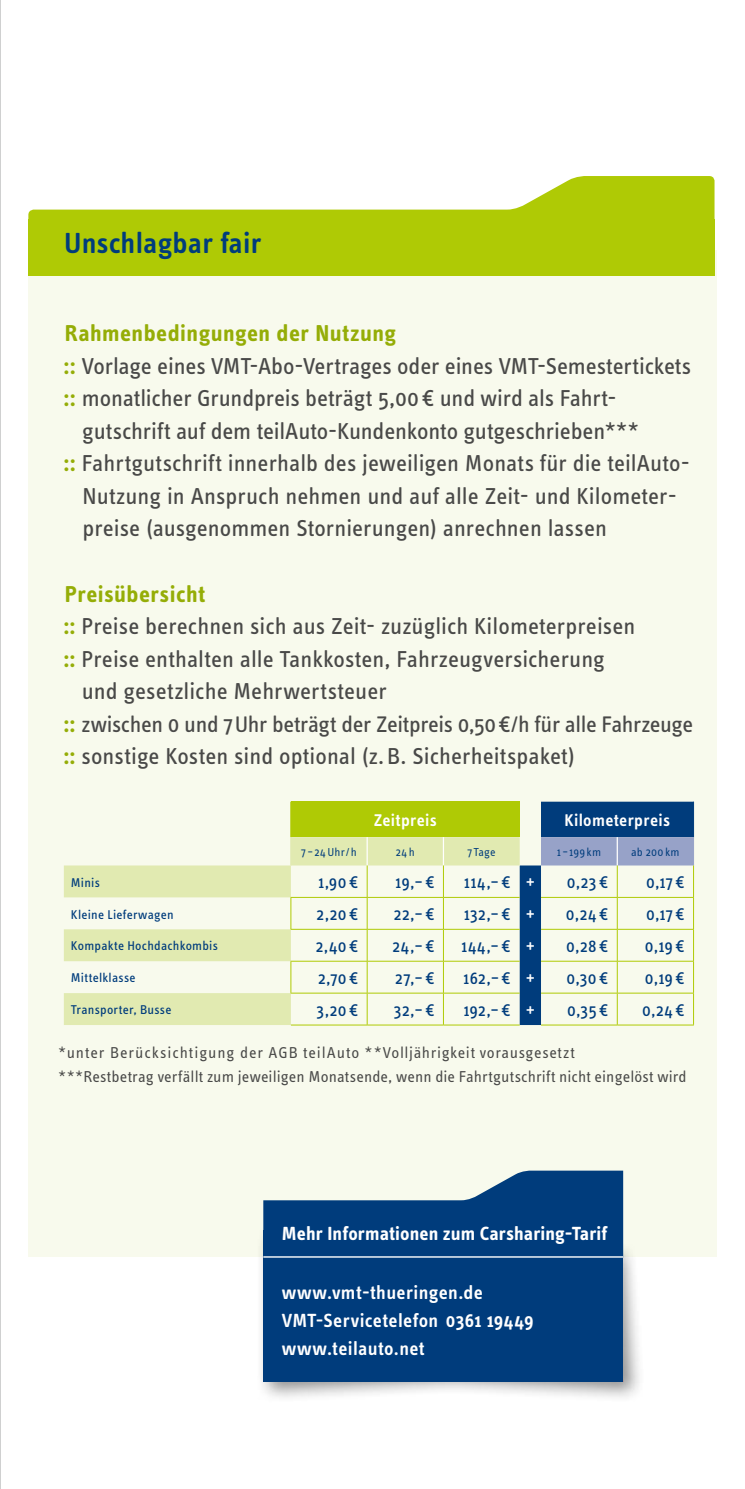
<style>
.page{position:relative;width:745px;height:1489px;background:#fff}
.page>*{position:absolute;margin:0;border:0;box-sizing:border-box;transform-origin:0 0}
.t1{font:600 30px "Info OT Text";letter-spacing:.005em;color:#003c7c}
.t2{font:23.75px "Info OT Text";color:#494948}
.t3{font:700 23.75px "Info OT Text";letter-spacing:.02em;color:#95ad07}
.t4{font:23.25px "Info OT Text";letter-spacing:-.015em;color:#494948}
.t5{font:600 19.75px/28px "Info OT Text";letter-spacing:.02em;color:#fff}
.t6{font:700 19.75px "Info OT Text";letter-spacing:.005em;color:#fff}
.t7{font:17.5px "Info OT Text";letter-spacing:.015em;color:#003c7c}
.t8{font:600 17.5px "Info OT Text";letter-spacing:.02em;color:#fff}
.t9{font:16.25px/23.8px "Info OT Text";letter-spacing:.02em;color:#494948}
.t10{font:13px "Info OT Text";letter-spacing:.02em;color:#003c7c}
.t11{font:12px "Info OT Text";letter-spacing:.025em;color:#003c7c}
.s1{font-weight:700;color:#95ad07}
.s2{font-weight:700;font-size:23.75px;color:#95ad07}
.s3{font-weight:600;color:#fff}
</style>
<div class="page">
<div style="left:28px;top:250px;width:688px;height:1006px;background:#f8faed"></div>
<svg style="left:28px;top:176px;width:686px;height:43px"></svg>
<div style="left:28px;top:219px;width:686px;height:57px;background:#afca05"></div>
<div style="left:255px;top:1222px;width:389px;height:181px;background:#000;opacity:.45"></div>
<div style="left:263px;top:1230px;width:359px;height:151px;background:#003c7c"></div>
<svg style="left:263px;top:1170px;width:359px;height:60px"></svg>
<hr style="left:263px;top:1256px;width:359px;height:1px;background:#fff">
<div style="left:291px;top:801px;width:228px;height:36px;background:#afca05"></div>
<svg style="left:64px;top:837px;width:455px;height:187px"></svg>
<hr style="left:290px;top:801px;width:1px;height:36px;background:#afca05">
<svg style="left:290px;top:837px;width:1px;height:28px"></svg>
<svg style="left:366px;top:837px;width:1px;height:28px"></svg>
<hr style="left:442px;top:837px;width:2px;height:28px;background:#fff">
<hr style="left:290px;top:897px;width:1px;height:31px;background:#afca05">
<hr style="left:290px;top:961px;width:1px;height:31px;background:#afca05">
<hr style="left:366px;top:865px;width:1px;height:32px;background:#afca05">
<hr style="left:442px;top:865px;width:1px;height:32px;background:#afca05">
<hr style="left:290px;top:896px;width:77px;height:1px;background:#afca05">
<hr style="left:367px;top:896px;width:76px;height:1px;background:#afca05">
<hr style="left:366px;top:897px;width:1px;height:31px;background:#afca05">
<hr style="left:443px;top:896px;width:76px;height:1px;background:#afca05">
<hr style="left:442px;top:897px;width:1px;height:31px;background:#afca05">
<hr style="left:290px;top:928px;width:77px;height:1px;background:#afca05">
<hr style="left:367px;top:928px;width:76px;height:1px;background:#afca05">
<hr style="left:366px;top:929px;width:1px;height:31px;background:#afca05">
<hr style="left:443px;top:928px;width:76px;height:1px;background:#afca05">
<hr style="left:442px;top:929px;width:1px;height:31px;background:#afca05">
<hr style="left:290px;top:960px;width:77px;height:1px;background:#afca05">
<hr style="left:367px;top:960px;width:76px;height:1px;background:#afca05">
<hr style="left:366px;top:961px;width:1px;height:31px;background:#afca05">
<hr style="left:443px;top:960px;width:76px;height:1px;background:#afca05">
<hr style="left:442px;top:961px;width:1px;height:31px;background:#afca05">
<hr style="left:290px;top:992px;width:77px;height:1px;background:#afca05">
<hr style="left:367px;top:992px;width:76px;height:1px;background:#afca05">
<hr style="left:366px;top:993px;width:1px;height:31px;background:#afca05">
<hr style="left:443px;top:992px;width:76px;height:1px;background:#afca05">
<hr style="left:442px;top:993px;width:1px;height:31px;background:#afca05">
<hr style="left:291px;top:1024px;width:76px;height:1px;background:#afca05">
<hr style="left:367px;top:1024px;width:76px;height:1px;background:#afca05">
<hr style="left:443px;top:1024px;width:76px;height:1px;background:#afca05">
<hr style="left:540px;top:1024px;width:77px;height:1px;background:#afca05">
<hr style="left:617px;top:1024px;width:76px;height:1px;background:#afca05">
<svg style="left:519px;top:801px;width:174px;height:223px"></svg>
<hr style="left:692px;top:865px;width:1px;height:32px;background:#afca05">
<hr style="left:692px;top:897px;width:1px;height:31px;background:#afca05">
<hr style="left:692px;top:929px;width:1px;height:31px;background:#afca05">
<hr style="left:692px;top:961px;width:1px;height:31px;background:#afca05">
<hr style="left:692px;top:993px;width:1px;height:31px;background:#afca05">
<hr style="left:0;top:0;width:1px;height:1488px;background:#c5c6c6">
<p class="t1" style="left:64px;top:224px;width:199px">Unschlagbar fair</p>
<p class="t3" style="left:65px;top:319px;width:332px">Rahmenbedingungen der Nutzung</p>
<p class="t2" style="left:63px;top:351px;width:629px"><span class="s1">::</span> Vorlage eines VMT-Abo-Vertrages oder eines VMT-Semestertickets</p>
<p class="t2" style="left:63px;top:384px;width:554px"><span class="s1">::</span> monatlicher Grundpreis beträgt 5,00€ und wird als Fahrt-</p>
<p class="t2" style="left:82px;top:416px;width:558px">gutschrift auf dem teilAuto-Kundenkonto gutgeschrieben***</p>
<p class="t2" style="left:63px;top:449px;width:627px"><span class="s1">::</span> Fahrtgutschrift innerhalb des jeweiligen Monats für die teilAuto-</p>
<p class="t2" style="left:82px;top:481px;width:595px">Nutzung in Anspruch nehmen und auf alle Zeit- und Kilometer-</p>
<p class="t2" style="left:82px;top:514px;width:526px">preise (ausgenommen Stornierungen) anrechnen lassen</p>
<p class="t3" style="left:65px;top:579px;width:142px">Preisübersicht</p>
<p class="t2" style="left:63px;top:611px;width:573px"><span class="s1">::</span> Preise berechnen sich aus Zeit- zuzüglich Kilometerpreisen</p>
<p class="t2" style="left:63px;top:644px;width:542px"><span class="s1">::</span> Preise enthalten alle Tankkosten, Fahrzeugversicherung</p>
<p class="t2" style="left:82px;top:676px;width:306px">und gesetzliche Mehrwertsteuer</p>
<p class="t4" style="left:63px;top:709px;width:630px"><span class="s2">::</span> zwischen 0 und 7Uhr beträgt der Zeitpreis 0,50€/h für alle Fahrzeuge</p>
<p class="t2" style="left:63px;top:741px;width:512px"><span class="s1">::</span> sonstige Kosten sind optional (z.B. Sicherheitspaket)</p>
<p class="t8" style="left:373px;top:808px;width:65px">Zeitpreis</p>
<p class="t8" style="left:564px;top:808px;width:107px">Kilometerpreis</p>
<p class="t11" style="left:301px;top:844px;width:57px">7–24Uhr/h</p>
<p class="t11" style="left:395px;top:844px;width:20px">24h</p>
<p class="t11" style="left:467px;top:844px;width:30px">7 Tage</p>
<p class="t11" style="left:556px;top:844px;width:46px">1–199km</p>
<p class="t11" style="left:630px;top:844px;width:50px">ab 200km</p>
<p class="t10" style="left:71px;top:874px;width:30px">Minis</p>
<p class="t7" style="left:318px;top:871px;width:41px">1,90€</p>
<p class="t7" style="left:395px;top:871px;width:41px">19,–€</p>
<p class="t7" style="left:464px;top:871px;width:72px">114,–€ <span class="s3">+</span></p>
<p class="t7" style="left:566px;top:871px;width:43px">0,23€</p>
<p class="t7" style="left:645px;top:871px;width:40px">0,17€</p>
<p class="t10" style="left:71px;top:906px;width:104px">Kleine Lieferwagen</p>
<p class="t7" style="left:316px;top:903px;width:43px">2,20€</p>
<p class="t7" style="left:393px;top:903px;width:42px">22,–€</p>
<p class="t7" style="left:464px;top:903px;width:72px">132,–€ <span class="s3">+</span></p>
<p class="t7" style="left:565px;top:903px;width:44px">0,24€</p>
<p class="t7" style="left:645px;top:903px;width:40px">0,17€</p>
<p class="t10" style="left:71px;top:938px;width:148px">Kompakte Hochdachkombis</p>
<p class="t7" style="left:315px;top:935px;width:44px">2,40€</p>
<p class="t7" style="left:392px;top:935px;width:43px">24,–€</p>
<p class="t7" style="left:461px;top:935px;width:75px">144,–€ <span class="s3">+</span></p>
<p class="t7" style="left:566px;top:935px;width:44px">0,28€</p>
<p class="t7" style="left:644px;top:935px;width:41px">0,19€</p>
<p class="t10" style="left:71px;top:969px;width:66px">Mittelklasse</p>
<p class="t7" style="left:318px;top:967px;width:42px">2,70€</p>
<p class="t7" style="left:395px;top:967px;width:41px">27,–€</p>
<p class="t7" style="left:463px;top:967px;width:73px">162,–€ <span class="s3">+</span></p>
<p class="t7" style="left:566px;top:967px;width:43px">0,30€</p>
<p class="t7" style="left:644px;top:967px;width:41px">0,19€</p>
<p class="t10" style="left:71px;top:1001px;width:102px">Transporter, Busse</p>
<p class="t7" style="left:316px;top:999px;width:43px">3,20€</p>
<p class="t7" style="left:393px;top:999px;width:42px">32,–€</p>
<p class="t7" style="left:463px;top:999px;width:73px">192,–€ <span class="s3">+</span></p>
<p class="t7" style="left:567px;top:999px;width:43px">0,35€</p>
<p class="t7" style="left:641px;top:999px;width:44px">0,24€</p>
<p class="t9" style="left:58px;top:1040px;width:629px">*unter Berücksichtigung der AGB teilAuto **Volljährigkeit vorausgesetzt<br>***Restbetrag verfällt zum jeweiligen Monatsende, wenn die Fahrtgutschrift nicht eingelöst wird</p>
<p class="t6" style="left:281px;top:1221px;width:327px">Mehr Informationen zum Carsharing-Tarif</p>
<p class="t5" style="left:281px;top:1278px;width:253px">www.vmt-thueringen.de<br>VMT-Servicetelefon 0361 19449 www.teilauto.net</p>
</div>
